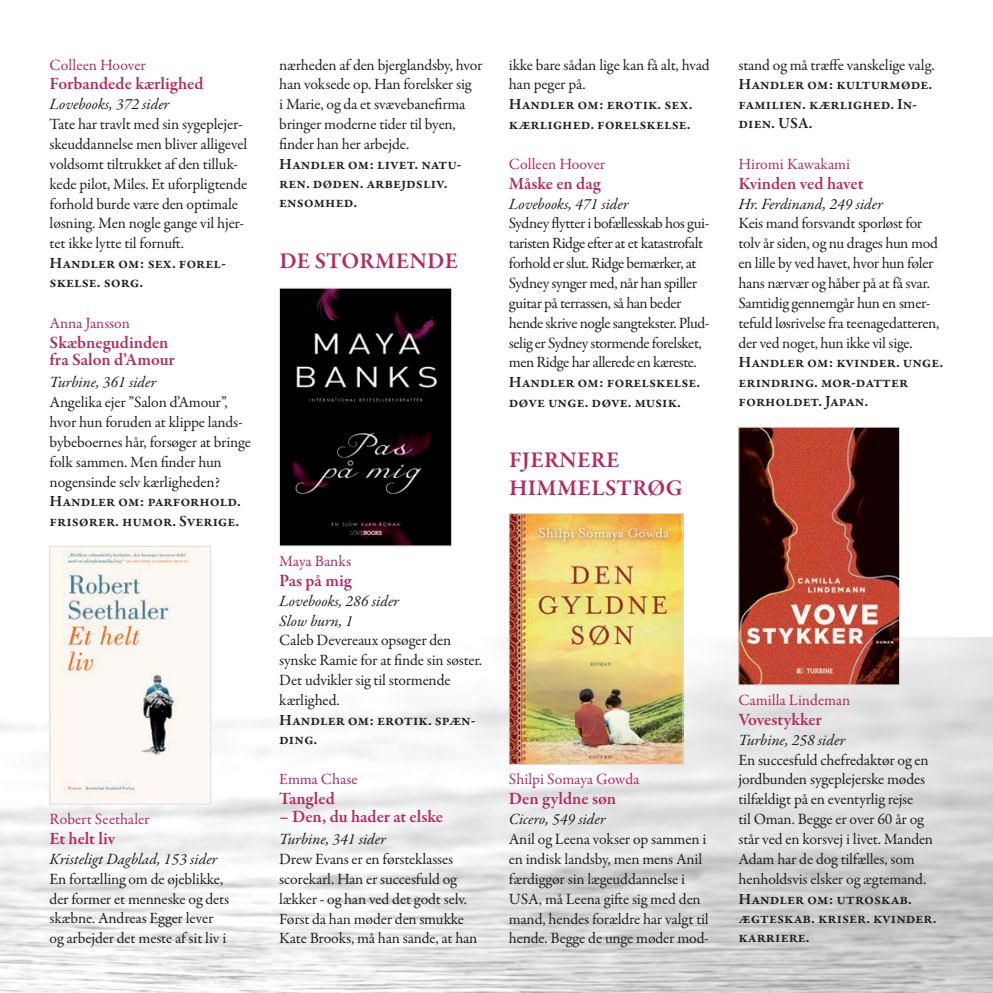
<style>
.page{position:relative;width:993px;height:993px;background:#fff}
.page>*{position:absolute;margin:0;border:0;box-sizing:border-box;transform-origin:0 0}
.t1{font:600 22.75px/28px "Garamond Premr Pro";letter-spacing:.095em;color:#b22962}
.t2{font:600 17.5px/17.5px "Garamond Premr Pro";letter-spacing:-.03em;color:#b22962}
.t3{font:15.75px/19.8px "Garamond Premr Pro";letter-spacing:-.015em;color:#231f20}
.t4{font:600 15.75px/19.2px "Garamond Premr Pro";letter-spacing:-.005em;color:#231f20}
.t5{font:italic 15.75px/19.8px "Garamond Premr Pro";color:#231f20}
.t6{font:15.75px "Garamond Premr Pro";letter-spacing:-.005em;color:#b22962}
</style>
<div class="page">
<img style="left:52px;top:548px;width:157px;height:254px">
<div style="left:50px;top:546px;width:161px;height:258px;border:1px solid #dddee0"></div>
<svg style="left:279px;top:287px;width:173px;height:2px"></svg>
<img style="left:281px;top:290px;width:168px;height:254px">
<div style="left:279px;top:288px;width:172px;height:258px;border:1px solid #dddee0"></div>
<img style="left:510px;top:515px;width:171px;height:247px">
<div style="left:508px;top:513px;width:175px;height:251px;border:1px solid #dddee0"></div>
<img style="left:740px;top:429px;width:157px;height:254px">
<div style="left:738px;top:427px;width:161px;height:258px;border:1px solid #dddee0"></div>
<p class="t6" style="left:50px;top:55px;width:98px">Colleen Hoover</p>
<p class="t2" style="left:50px;top:75px;width:155px">Forbandede kærlighed</p>
<p class="t5" style="left:50px;top:95px;width:121px">Lovebooks, 372 sider</p>
<p class="t3" style="left:50px;top:115px;width:199px">Tate har travlt med sin sygeplejer&shy;skeuddannelse men bliver alligevel voldsomt tiltrukket af den tilluk&shy;kede pilot, Miles. Et uforpligtende forhold burde være den optimale løsning. Men nogle gange vil hjer&shy;tet ikke lytte til fornuft.</p>
<p class="t4" style="left:50px;top:254px;width:178px">Handler om: sex. forel&shy;skelse. sorg.</p>
<p class="t6" style="left:50px;top:313px;width:82px">Anna Jansson</p>
<p class="t2" style="left:50px;top:333px;width:127px">Skæbnegudinden fra Salon d’Amour</p>
<p class="t5" style="left:50px;top:373px;width:108px">Turbine, 361 sider</p>
<p class="t3" style="left:50px;top:392px;width:203px">Angelika ejer ”Salon d’Amour”, hvor hun foruden at klippe lands&shy;bybeboernes hår, forsøger at bringe folk sammen. Men finder hun nogensinde selv kærligheden?</p>
<p class="t4" style="left:50px;top:492px;width:193px">Handler om: parforhold. frisører. humor. Sverige.</p>
<p class="t6" style="left:50px;top:809px;width:101px">Robert Seethaler</p>
<p class="t2" style="left:50px;top:829px;width:68px">Et helt liv</p>
<p class="t5" style="left:50px;top:849px;width:169px">Kristeligt Dagblad, 153 sider</p>
<p class="t3" style="left:50px;top:869px;width:181px">En fortælling om de øjeblikke, der former et menneske og dets skæbne. Andreas Egger lever og arbejder det meste af sit liv i</p>
<p class="t3" style="left:279px;top:55px;width:205px">nærheden af den bjerglandsby, hvor han voksede op. Han forelsker sig<br>i Marie, og da et svævebanefirma bringer moderne tider til byen, finder han her arbejde.</p>
<p class="t4" style="left:279px;top:154px;width:184px">Handler om: livet. natu&shy;ren. døden. arbejdsliv. ensomhed.</p>
<h1 class="t1" style="left:279px;top:247px;width:180px">De stormende</h1>
<p class="t6" style="left:279px;top:551px;width:73px">Maya Banks</p>
<p class="t2" style="left:279px;top:571px;width:74px">Pas på mig</p>
<p class="t5" style="left:279px;top:591px;width:121px">Lovebooks, 286 sider<br>Slow burn, 1</p>
<p class="t3" style="left:279px;top:630px;width:204px">Caleb Devereaux opsøger den synske Ramie for at finde sin søster.<br>Det udvikler sig til stormende kærlighed.</p>
<p class="t4" style="left:279px;top:710px;width:198px">Handler om: erotik. spæn&shy;ding.</p>
<p class="t6" style="left:279px;top:769px;width:80px">Emma Chase</p>
<p class="t2" style="left:279px;top:790px;width:57px">Tangled</p>
<p class="t2" style="left:279px;top:807px;width:165px">– Den, du hader at elske</p>
<p class="t5" style="left:279px;top:829px;width:108px">Turbine, 341 sider</p>
<p class="t3" style="left:279px;top:849px;width:199px">Drew Evans er en førsteklasses scorekarl. Han er succesfuld og lækker - og han ved det godt selv.<br>Først da han møder den smukke<br>Kate Brooks, må han sande, at han</p>
<p class="t3" style="left:508px;top:55px;width:202px">ikke bare sådan lige kan få alt, hvad han peger på.</p>
<p class="t4" style="left:508px;top:95px;width:185px">Handler om: erotik. sex. kærlighed. forelskelse.</p>
<p class="t6" style="left:508px;top:154px;width:98px">Colleen Hoover</p>
<p class="t2" style="left:508px;top:175px;width:94px">Måske en dag</p>
<p class="t5" style="left:508px;top:194px;width:121px">Lovebooks, 471 sider</p>
<p class="t3" style="left:508px;top:214px;width:202px">Sydney flytter i bofællesskab hos gui&shy;taristen Ridge efter at et katastrofalt forhold er slut. Ridge bemærker, at Sydney synger med, når han spiller guitar på terrassen, så han beder hende skrive nogle sangtekster. Plud&shy;selig er Sydney stormende forelsket, men Ridge har allerede en kæreste.</p>
<p class="t4" style="left:508px;top:373px;width:193px">Handler om: forelskelse. døve unge. døve. musik.</p>
<h1 class="t1" style="left:509px;top:446px;width:175px">Fjernere himmelstrøg</h1>
<p class="t6" style="left:508px;top:769px;width:132px">Shilpi Somaya Gowda</p>
<p class="t2" style="left:508px;top:790px;width:109px">Den gyldne søn</p>
<p class="t5" style="left:508px;top:809px;width:98px">Cicero, 549 sider</p>
<p class="t3" style="left:508px;top:829px;width:201px">Anil og Leena vokser op sammen i en indisk landsby, men mens Anil færdiggør sin lægeuddannelse i<br>USA, må Leena gifte sig med den mand, hendes forældre har valgt til hende. Begge de unge møder mod-</p>
<p class="t3" style="left:738px;top:55px;width:198px">stand og må træffe vanskelige valg.</p>
<p class="t4" style="left:738px;top:75px;width:195px">Handler om: kulturmøde. familien. kærlighed. In&shy;dien. USA.</p>
<p class="t6" style="left:738px;top:154px;width:113px">Hiromi Kawakami</p>
<p class="t2" style="left:738px;top:175px;width:126px">Kvinden ved havet</p>
<p class="t5" style="left:738px;top:194px;width:146px">Hr. Ferdinand, 249 sider</p>
<p class="t3" style="left:738px;top:214px;width:202px">Keis mand forsvandt sporløst for tolv år siden, og nu drages hun mod en lille by ved havet, hvor hun føler hans nærvær og håber på at få svar.<br>Samtidig gennemgår hun en smer&shy;tefuld løsrivelse fra teenagedatteren, der ved noget, hun ikke vil sige.</p>
<p class="t4" style="left:738px;top:353px;width:206px">Handler om: kvinder. unge. erindring. mor-datter forholdet. Japan.</p>
<p class="t6" style="left:738px;top:690px;width:113px">Camilla Lindeman</p>
<p class="t2" style="left:738px;top:710px;width:85px">Vovestykker</p>
<p class="t5" style="left:738px;top:730px;width:108px">Turbine, 258 sider</p>
<p class="t3" style="left:738px;top:749px;width:196px">En succesfuld chefredaktør og en jordbunden sygeplejerske mødes tilfældigt på en eventyrlig rejse<br>til Oman. Begge er over 60 år og står ved en korsvej i livet. Manden<br>Adam har de dog tilfælles, som henholdsvis elsker og ægtemand.</p>
<p class="t4" style="left:738px;top:889px;width:199px">Handler om: utroskab. ægteskab. kriser. kvinder. karriere.</p>
</div>
